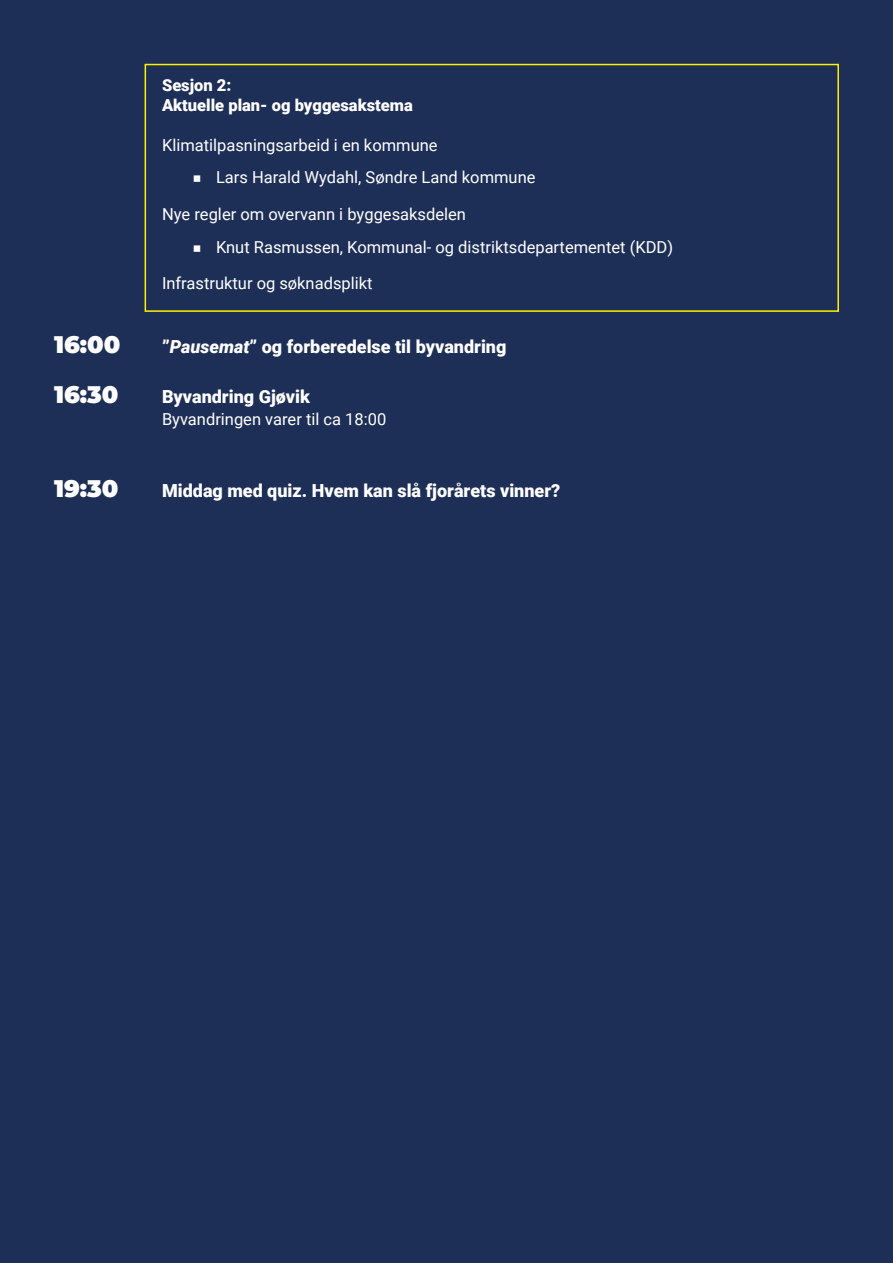
<style>
.page{position:relative;width:893px;height:1263px;background:#1e2f57}
.page>*{position:absolute;margin:0;border:0;box-sizing:border-box;transform-origin:0 0}
.Klokkeslett{font:900 24px "Montserrat";color:#fff}
.Klokkeslett-2{font:900 18px "Roboto";color:#fff}
.Program-undertekst{font:16.5px "Roboto";color:#fff}
.Program-undertekst-2{font:900 16.5px/19.8px "Roboto";color:#fff}
.Klokkeslett-3{font:16.5px "Roboto";color:#fff}
.s1{font-family:"Montserrat"}
.s2{font-style:italic}
</style>
<div class="page">
<div style="left:145px;top:64px;width:694px;height:248px;border:2px solid #fff101"></div>
<p class="Program-undertekst-2" style="left:162px;top:75px;width:252px">Sesjon 2:<br>Aktuelle plan- og byggesakstema</p>
<p class="Program-undertekst" style="left:162px;top:133px;width:277px">Klimatilpasningsarbeid i en kommune</p>
<p class="Program-undertekst" style="left:192px;top:166px;width:345px"><span class="s1">■</span> Lars Harald Wydahl, Søndre Land kommune</p>
<p class="Program-undertekst" style="left:162px;top:203px;width:305px">Nye regler om overvann i byggesaksdelen</p>
<p class="Program-undertekst" style="left:192px;top:235px;width:483px"><span class="s1">■</span> Knut Rasmussen, Kommunal- og distriktsdepartementet (KDD)</p>
<p class="Program-undertekst" style="left:162px;top:272px;width:212px">Infrastruktur og søknadsplikt</p>
<p class="Klokkeslett" style="left:54px;top:326px;width:68px">16:00</p>
<p class="Klokkeslett-2" style="left:162px;top:333px;width:346px">”<span class="s2">Pausemat</span>” og forberedelse til byvandring</p>
<p class="Klokkeslett" style="left:54px;top:376px;width:66px">16:30</p>
<p class="Klokkeslett-2" style="left:162px;top:384px;width:150px">Byvandring Gjøvik</p>
<p class="Klokkeslett-3" style="left:162px;top:407px;width:226px">Byvandringen varer til ca 18:00</p>
<p class="Klokkeslett" style="left:54px;top:470px;width:66px">19:30</p>
<p class="Klokkeslett-2" style="left:162px;top:477px;width:400px">Middag med quiz. Hvem kan slå fjorårets vinner?</p>
</div>
